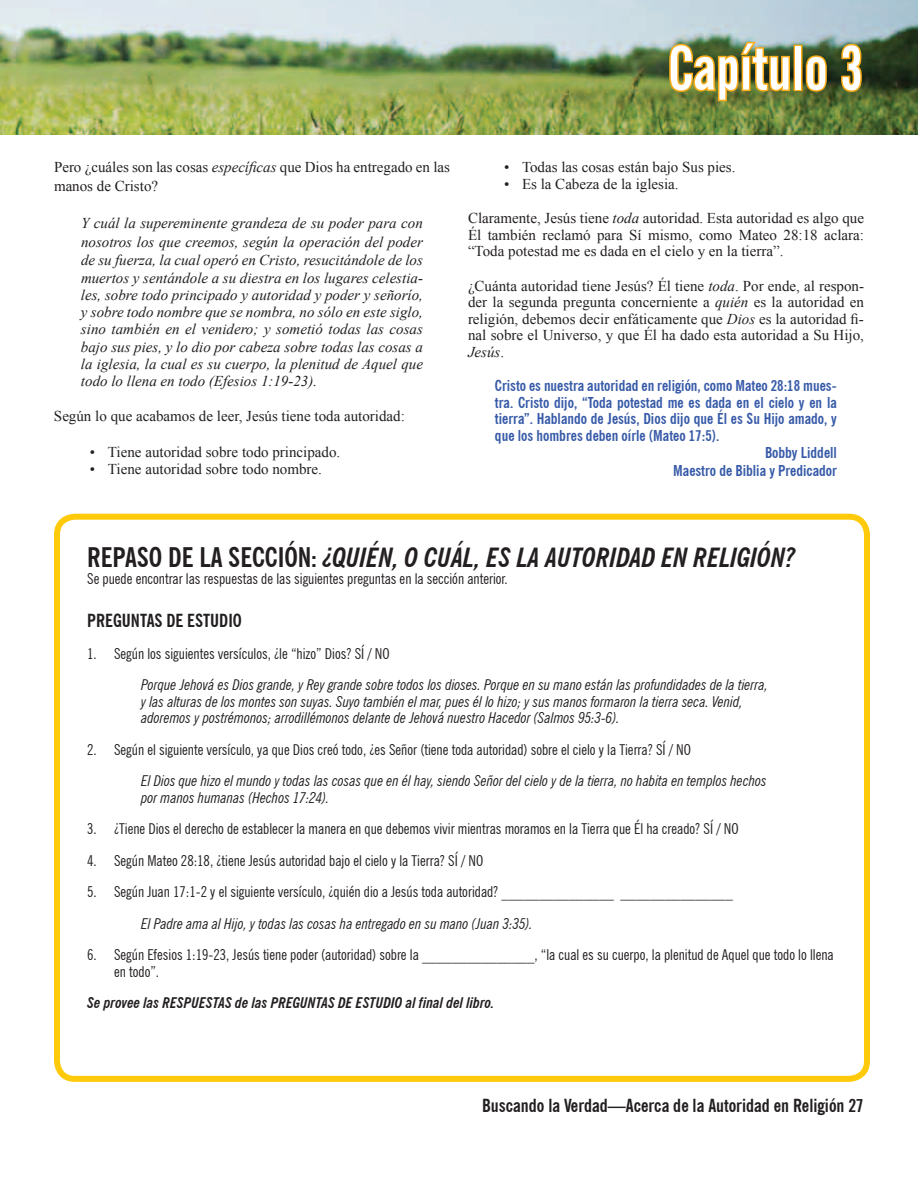
<style>
.page{position:relative;width:918px;height:1188px;background:#fff}
.page>*{position:absolute;margin:0;border:0;box-sizing:border-box;transform-origin:0 0}
.t1{font:700 extra-condensed 60px "News Gothic BT";color:#fff}
.t2{font:italic 700 condensed 27px "News Gothic BT";color:#231f20}
.t3{font:700 condensed 27px "News Gothic BT";color:#231f20}
.t4{font:700 condensed 18px "News Gothic BT";color:#231f20}
.t5{font:condensed 15px/16.5px "News Gothic BT";color:#231f20}
.t6{font:15px/16.5px "Times New Roman";color:#231f20;text-align:justify}
.t7{font:italic condensed 15px/16.5px "News Gothic BT";color:#231f20}
.t8{font:italic 15px/17.2px "Times New Roman";color:#231f20;text-align:justify}
.t9{font:700 condensed 15px "News Gothic BT";color:#375aa8}
.t10{font:italic 700 condensed 15px "News Gothic BT";color:#231f20}
.s1{font-style:italic}
.s2{font-style:normal}
</style>
<div class="page">
<img style="left:0;top:0;width:918px;height:135px">
<img style="left:667px;top:40px;width:125px;height:63px">
<div style="left:794px;top:45px;width:9px;height:46px;border:3px solid #faad19"></div>
<svg style="left:804px;top:54px;width:25px;height:39px"></svg>
<svg style="left:839px;top:42px;width:25px;height:52px"></svg>
<div style="left:54px;top:514px;width:816px;height:568px;border:6px solid #feca0a;border-radius:18px"></div>
<h1 class="t1" style="left:668px;top:32px;width:198px">Capítulo 3</h1>
<p class="t6" style="left:54px;top:158px;width:398px;line-height:18.8px">Pero ¿cuáles son las cosas <span class="s1">específicas</span> que Dios ha entregado en las manos de Cristo?</p>
<p class="t8" style="left:81px;top:213px;width:343px;line-height:18.8px">Y cuál la supereminente grandeza de su poder para con nosotros los que creemos, según la operación del poder de su fuerza, la cual operó en Cristo, resucitándole de los</p>
<p class="t8" style="left:81px;top:269px;width:344px">muertos y sentándole a su diestra en los lugares celestia&shy;les, sobre todo principado y autoridad y poder y señorío, y sobre todo nombre que se nombra, no sólo en este siglo, sino también en el venidero; y sometió todas las cosas bajo sus pies, y lo dio por cabeza sobre todas las cosas a la iglesia, la cual es su cuerpo, la plenitud de Aquel que todo lo llena en todo (Efesios 1:19-23).</p>
<p class="t6" style="left:54px;top:408px;width:352px">Según lo que acabamos de leer, Jesús tiene toda autoridad:</p>
<p class="t6" style="left:90px;top:443px;width:252px">• Tiene autoridad sobre todo principado.</p>
<p class="t6" style="left:90px;top:460px;width:234px">• Tiene autoridad sobre todo nombre.</p>
<p class="t6" style="left:504px;top:159px;width:233px">• Todas las cosas están bajo Sus pies.</p>
<p class="t6" style="left:504px;top:175px;width:176px">• Es la Cabeza de la iglesia.</p>
<p class="t6" style="left:468px;top:210px;width:398px">Claramente, Jesús tiene <span class="s1">toda</span> autoridad. Esta autoridad es algo que Él también reclamó para Sí mismo, como Mateo 28:18 aclara: “Toda potestad me es dada en el cielo y en la tierra”.</p>
<p class="t6" style="left:468px;top:277px;width:398px">¿Cuánta autoridad tiene Jesús? Él tiene <span class="s1">toda</span>. Por ende, al respon&shy;der la segunda pregunta concerniente a <span class="s1">quién</span> es la autoridad en religión, debemos decir enfáticamente que <span class="s1">Dios</span> es la autoridad fi&shy;nal sobre el Universo, y que Él ha dado esta autoridad a Su Hijo, <span class="s1">Jesús</span>.</p>
<p class="t9" style="left:495px;top:377px;width:344px">Cristo es nuestra autoridad en religión, como Mateo 28:18 mues-</p>
<p class="t9" style="left:495px;top:393px;width:343px">tra. Cristo dijo, “Toda potestad me es dada en el cielo y en la</p>
<p class="t9" style="left:495px;top:410px;width:343px">tierra”. Hablando de Jesús, Dios dijo que Él es Su Hijo amado, y</p>
<p class="t9" style="left:495px;top:426px;width:226px">que los hombres deben oírle (Mateo 17:5).</p>
<p class="t9" style="left:765px;top:443px;width:73px">Bobby Liddell</p>
<p class="t9" style="left:673px;top:461px;width:165px">Maestro de Biblia y Predicador</p>
<h2 class="t3" style="left:87px;top:541px;width:13px">REPA</h2>
<h2 class="t3" style="left:137px;top:541px;width:115px">SO DE LA SECCI</h2>
<h2 class="t2" style="left:284px;top:541px;width:512px"><span class="s2">ÓN:</span> ¿QUIÉN, O CUÁL, ES LA AUTORIDAD EN RELIGIÓN?</h2>
<p class="t5" style="left:87px;top:570px;width:422px">Se puede encontrar las respuestas de las siguientes preguntas en la sección anterior.</p>
<p class="t4" style="left:87px;top:610px;width:149px">PREGUNTAS DE ESTUDIO</p>
<p class="t5" style="left:87px;top:645px;width:304px">1. Según los siguientes versículos, ¿le “hizo” Dios? SÍ / NO</p>
<p class="t7" style="left:141px;top:677px;width:628px">Porque Jehová es Dios grande, y Rey grande sobre todos los dioses. Porque en su mano están las profundidades de la tierra, y las alturas de los montes son suyas. Suyo también el mar, pues él lo hizo; y sus manos formaron la tierra seca. Venid, adoremos y postrémonos; arrodillémonos delante de Jehová nuestro Hacedor (Salmos 95:3-6).</p>
<p class="t5" style="left:87px;top:741px;width:605px">2. Según el siguiente versículo, ya que Dios creó todo, ¿es Señor (tiene toda autoridad) sobre el cielo y la Tierra? SÍ / NO</p>
<p class="t7" style="left:141px;top:773px;width:627px">El Dios que hizo el mundo y todas las cosas que en él hay, siendo Señor del cielo y de la tierra, no habita en templos hechos por manos humanas (Hechos 17:24).</p>
<p class="t5" style="left:87px;top:821px;width:653px">3. ¿Tiene Dios el derecho de establecer la manera en que debemos vivir mientras moramos en la Tierra que Él ha creado? SÍ / NO</p>
<p class="t5" style="left:87px;top:852px;width:398px">4. Según Mateo 28:18, ¿tiene Jesús autoridad bajo el cielo y la Tierra? SÍ / NO</p>
<p class="t5" style="left:87px;top:884px;width:647px">5. Según Juan 17:1-2 y el siguiente versículo, ¿quién dio a Jesús toda autoridad? _______________ _______________</p>
<p class="t7" style="left:141px;top:915px;width:393px">El Padre ama al Hijo, y todas las cosas ha entregado en su mano (Juan 3:35).</p>
<p class="t5" style="left:114px;top:947px;width:721px;text-indent:-27px">6. Según Efesios 1:19-23, Jesús tiene poder (autoridad) sobre la _______________, “la cual es su cuerpo, la plenitud de Aquel que todo lo llena en todo”.</p>
<p class="t10" style="left:87px;top:994px;width:409px">Se provee las RESPUESTAS de las PREGUNTAS DE ESTUDIO al final del libro.</p>
<p class="t4" style="left:482px;top:1094px;width:383px">Buscando la Verdad—Acerca de la Autoridad en Religión 27</p>
</div>
